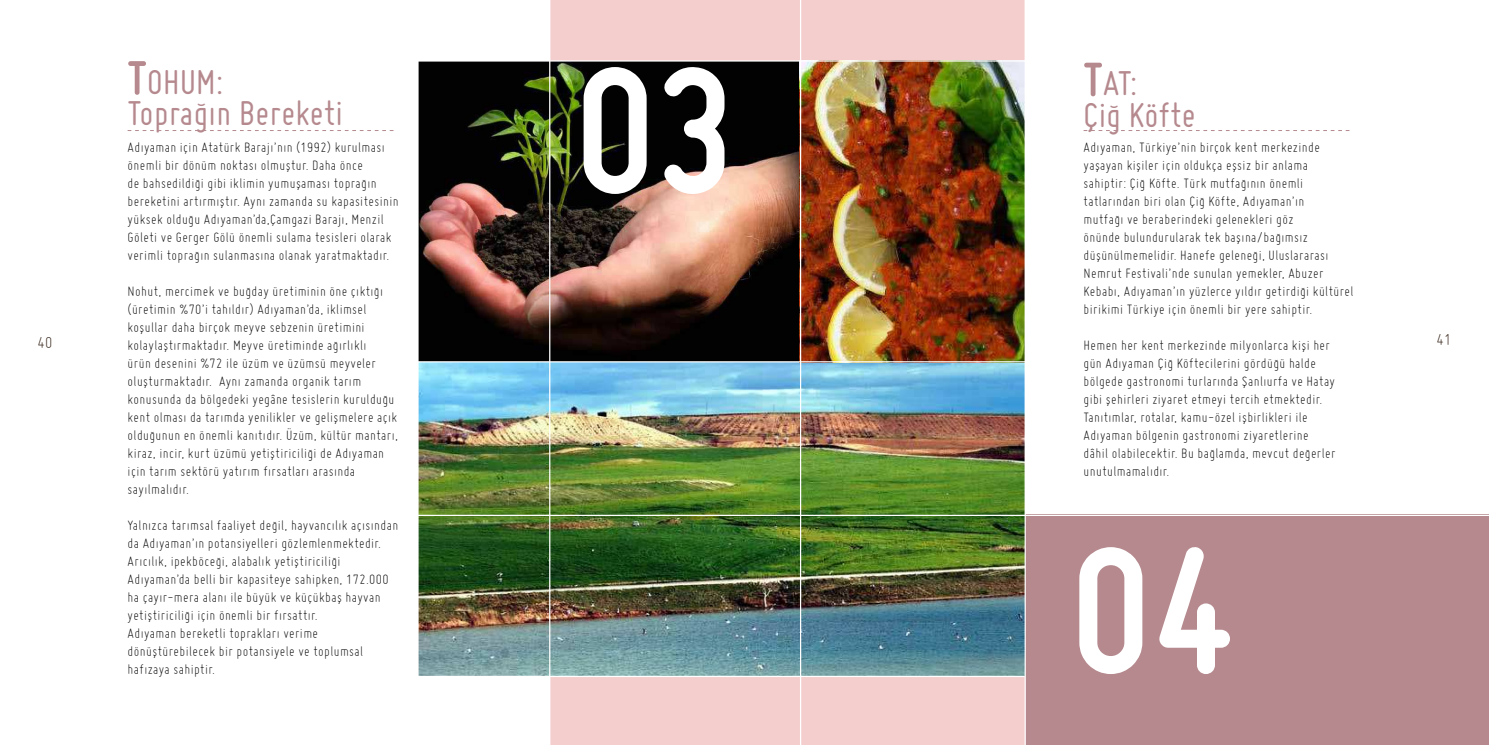
<style>
.page{position:relative;width:1489px;height:745px;background:#fff}
.page>*{position:absolute;margin:0;border:0;box-sizing:border-box;transform-origin:0 0}
.t1{font:700 187.5px "Miso";color:#fff}
.t2{font:37.5px/31.2px "Miso";letter-spacing:.01em;color:#b5898e}
.t3{font:300 17.5px "Miso";color:#301e12}
.t4{font:300 15px/18px "Miso";letter-spacing:.025em;color:#000}
.s1{font-weight:700;font-size:50px}
</style>
<div class="page">
<div style="left:550px;top:514px;width:938px;height:230px;background:#b5898e"></div>
<div style="left:550px;top:1px;width:474px;height:743px;background:#f3cecd"></div>
<img style="left:418px;top:62px;width:606px;height:613px">
<svg style="left:1083px;top:130px;width:266px;height:1px"></svg>
<svg style="left:128px;top:130px;width:265px;height:1px"></svg>
<hr style="left:800px;top:0;width:1px;height:744px;background:#fff">
<hr style="left:1024px;top:0;width:1px;height:744px;background:#fff">
<hr style="left:549px;top:0;width:1px;height:744px;background:#fff">
<hr style="left:417px;top:361px;width:618px;height:1px;background:#fff">
<hr style="left:417px;top:675px;width:607px;height:1px;background:#fff">
<hr style="left:417px;top:60px;width:618px;height:2px;background:#fff">
<hr style="left:415px;top:514px;width:1073px;height:1px;background:#fff">
<h2 class="t2" style="left:128px;top:66px;width:217px"><span class="s1">T</span>OHUM:<br>Toprağın Bereketi</h2>
<p class="t4" style="left:128px;top:137px;width:272px">Adıyaman için Atatürk Barajı’nın (1992) kurulması önemli bir dönüm noktası olmuştur. Daha önce<br>de bahsedildiği gibi iklimin yumuşaması toprağın bereketini artırmıştır. Aynı zamanda su kapasitesinin yüksek olduğu Adıyaman’da,Çamgazi Barajı, Menzil Göleti ve Gerger Gölü önemli sulama tesisleri olarak verimli toprağın sulanmasına olanak yaratmaktadır.</p>
<p class="t4" style="left:128px;top:281px;width:272px">Nohut, mercimek ve buğday üretiminin öne çıktığı (üretimin %70’i tahıldır) Adıyaman’da, iklimsel koşullar daha birçok meyve sebzenin üretimini kolaylaştırmaktadır. Meyve üretiminde ağırlıklı<br>ürün desenini %72 ile üzüm ve üzümsü meyveler oluşturmaktadır. Aynı zamanda organik tarım konusunda da bölgedeki yegâne tesislerin kurulduğu kent olması da tarımda yenilikler ve gelişmelere açık olduğunun en önemli kanıtıdır. Üzüm, kültür mantarı, kiraz, incir, kurt üzümü yetiştiriciliği de Adıyaman için tarım sektörü yatırım fırsatları arasında sayılmalıdır.</p>
<p class="t4" style="left:128px;top:515px;width:272px">Yalnızca tarımsal faaliyet değil, hayvancılık açısından da Adıyaman’ın potansiyelleri gözlemlenmektedir.<br>Arıcılık, ipekböceği, alabalık yetiştiriciliği Adıyaman’da belli bir kapasiteye sahipken, 172.000 ha çayır-mera alanı ile büyük ve küçükbaş hayvan yetiştiriciliği için önemli bir fırsattır.<br>Adıyaman bereketli toprakları verime dönüştürebilecek bir potansiyele ve toplumsal hafızaya sahiptir.</p>
<h2 class="t2" style="left:1083px;top:67px;width:114px"><span class="s1">T</span>AT:<br>Çiğ Köfte</h2>
<h1 class="t1" style="left:576px;top:33px;width:162px">03</h1>
<p class="t4" style="left:1083px;top:137px;width:271px">Adıyaman, Türkiye’nin birçok kent merkezinde yaşayan kişiler için oldukça eşsiz bir anlama sahiptir: Çiğ Köfte. Türk mutfağının önemli tatlarından biri olan Çiğ Köfte, Adıyaman’ın<br>mutfağı ve beraberindeki gelenekleri göz<br>önünde bulundurularak tek başına/bağımsız düşünülmemelidir. Hanefe geleneği, Uluslararası Nemrut Festivali’nde sunulan yemekler, Abuzer Kebabı, Adıyaman’ın yüzlerce yıldır getirdiği kültürel birikimi Türkiye için önemli bir yere sahiptir.</p>
<p class="t4" style="left:1083px;top:335px;width:253px">Hemen her kent merkezinde milyonlarca kişi her gün Adıyaman Çiğ Köftecilerini gördüğü halde bölgede gastronomi turlarında Şanlıurfa ve Hatay gibi şehirleri ziyaret etmeyi tercih etmektedir.<br>Tanıtımlar, rotalar, kamu-özel işbirlikleri ile Adıyaman bölgenin gastronomi ziyaretlerine dâhil olabilecektir. Bu bağlamda, mevcut değerler unutulmamalıdır.</p>
<p class="t3" style="left:37px;top:332px;width:16px">40</p>
<p class="t3" style="left:1436px;top:328px;width:16px">41</p>
<h1 class="t1" style="left:1071px;top:513px;width:162px">04</h1>
</div>
